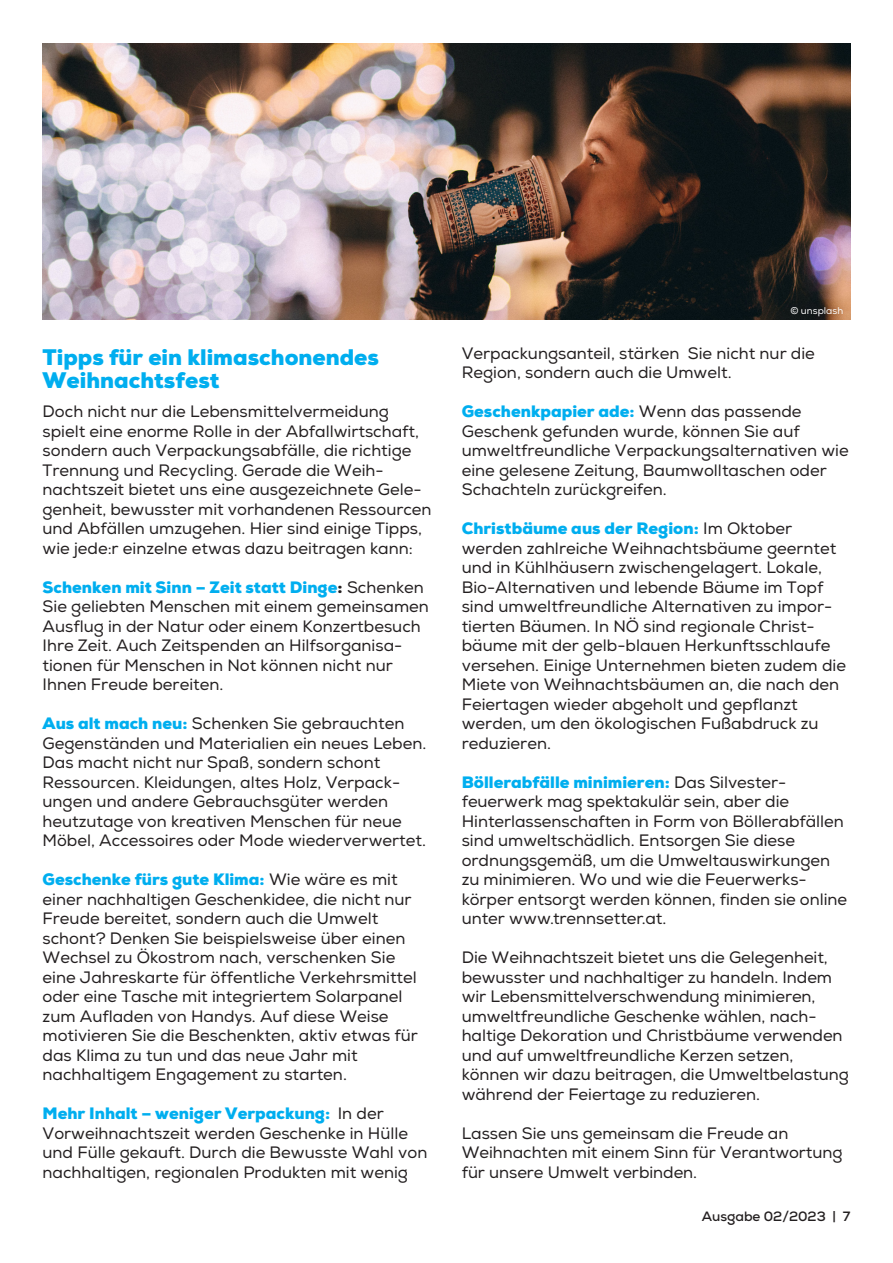
<style>
.page{position:relative;width:893px;height:1263px;background:#fff}
.page>*{position:absolute;margin:0;border:0;box-sizing:border-box;transform-origin:0 0}
._05_Bildtext{font:900 22.5px/22.5px "Nexa";color:#00aeef}
.t1{font:16.5px/19.5px "Nexa";color:#231f20}
.t2{font:700 13.5px "Nexa";color:#231f20}
._05_Bildtext-2{font:9.75px "Nexa";color:#fff}
.s1{font-weight:900;color:#00aeef}
.s2{font-weight:900}
</style>
<div class="page">
<img style="left:43px;top:43px;width:807px;height:277px">
<p class="_05_Bildtext" style="left:43px;top:346px;width:338px">Tipps für ein klimaschonendes<br>Weihnachtsfest</p>
<p class="t1" style="left:43px;top:402px;width:391px">Doch nicht nur die Lebensmittelvermeidung spielt eine enorme Rolle in der Abfallwirtschaft, sondern auch Verpackungsabfälle, die richtige Trennung und Recycling. Gerade die Weih&shy;nachtszeit bietet uns eine ausgezeichnete Gele&shy;genheit, bewusster mit vorhandenen Ressourcen und Abfällen umzugehen. Hier sind einige Tipps, wie jede:r einzelne etwas dazu beitragen kann:</p>
<p class="t1" style="left:43px;top:578px;width:388px"><span class="s1">Schenken mit Sinn – Zeit statt Dinge</span><span class="s2">:</span> Schenken Sie geliebten Menschen mit einem gemeinsamen Ausflug in der Natur oder einem Konzertbesuch Ihre Zeit. Auch Zeitspenden an Hilfsorganisa&shy;tionen für Menschen in Not können nicht nur Ihnen Freude bereiten.</p>
<p class="t1" style="left:43px;top:714px;width:385px"><span class="s1">Aus alt mach neu:</span> Schenken Sie gebrauchten Gegenständen und Materialien ein neues Leben.<br>Das macht nicht nur Spaß, sondern schont Ressourcen. Kleidungen, altes Holz, Verpack&shy;ungen und andere Gebrauchsgüter werden heutzutage von kreativen Menschen für neue Möbel, Accessoires oder Mode wiederverwertet.</p>
<p class="t1" style="left:43px;top:870px;width:377px"><span class="s1">Geschenke fürs gute Klima:</span> Wie wäre es mit einer nachhaltigen Geschenkidee, die nicht nur Freude bereitet, sondern auch die Umwelt schont? Denken Sie beispielsweise über einen Wechsel zu Ökostrom nach, verschenken Sie eine Jahreskarte für öffentliche Verkehrsmittel oder eine Tasche mit integriertem Solarpanel zum Aufladen von Handys. Auf diese Weise motivieren Sie die Beschenkten, aktiv etwas für das Klima zu tun und das neue Jahr mit nachhaltigem Engagement zu starten.</p>
<p class="t1" style="left:43px;top:1104px;width:386px"><span class="s1">Mehr Inhalt – weniger Verpackung:</span> In der Vorweihnachtszeit werden Geschenke in Hülle und Fülle gekauft. Durch die Bewusste Wahl von nachhaltigen, regionalen Produkten mit wenig</p>
<p class="_05_Bildtext-2" style="left:790px;top:304px;width:54px">© unsplash</p>
<p class="t1" style="left:462px;top:344px;width:355px">Verpackungsanteil, stärken Sie nicht nur die<br>Region, sondern auch die Umwelt.</p>
<p class="t1" style="left:462px;top:402px;width:389px"><span class="s1">Geschenkpapier ade:</span> Wenn das passende Geschenk gefunden wurde, können Sie auf umweltfreundliche Verpackungsalternativen wie eine gelesene Zeitung, Baumwolltaschen oder Schachteln zurückgreifen.</p>
<p class="t1" style="left:462px;top:519px;width:386px"><span class="s1">Christbäume aus der Region:</span> Im Oktober werden zahlreiche Weihnachtsbäume geerntet und in Kühlhäusern zwischengelagert. Lokale, Bio-Alternativen und lebende Bäume im Topf sind umweltfreundliche Alternativen zu impor&shy;tierten Bäumen. In NÖ sind regionale Christ&shy;bäume mit der gelb-blauen Herkunftsschlaufe versehen. Einige Unternehmen bieten zudem die Miete von Weihnachtsbäumen an, die nach den Feiertagen wieder abgeholt und gepflanzt werden, um den ökologischen Fußabdruck zu reduzieren.</p>
<p class="t1" style="left:462px;top:773px;width:387px"><span class="s1">Böllerabfälle minimieren:</span> Das Silvester&shy;feuerwerk mag spektakulär sein, aber die Hinterlassenschaften in Form von Böllerabfällen sind umweltschädlich. Entsorgen Sie diese ordnungsgemäß, um die Umweltauswirkungen zu minimieren. Wo und wie die Feuerwerks&shy;körper entsorgt werden können, finden sie online unter www.trennsetter.at.</p>
<p class="t1" style="left:462px;top:948px;width:389px">Die Weihnachtszeit bietet uns die Gelegenheit, bewusster und nachhaltiger zu handeln. Indem wir Lebensmittelverschwendung minimieren, umweltfreundliche Geschenke wählen, nach&shy;haltige Dekoration und Christbäume verwenden und auf umweltfreundliche Kerzen setzen, können wir dazu beitragen, die Umweltbelastung während der Feiertage zu reduzieren.</p>
<p class="t1" style="left:462px;top:1124px;width:382px">Lassen Sie uns gemeinsam die Freude an<br>Weihnachten mit einem Sinn für Verantwortung für unsere Umwelt verbinden.</p>
<p class="t2" style="left:702px;top:1208px;width:150px">Ausgabe 02/2023 | 7</p>
</div>
